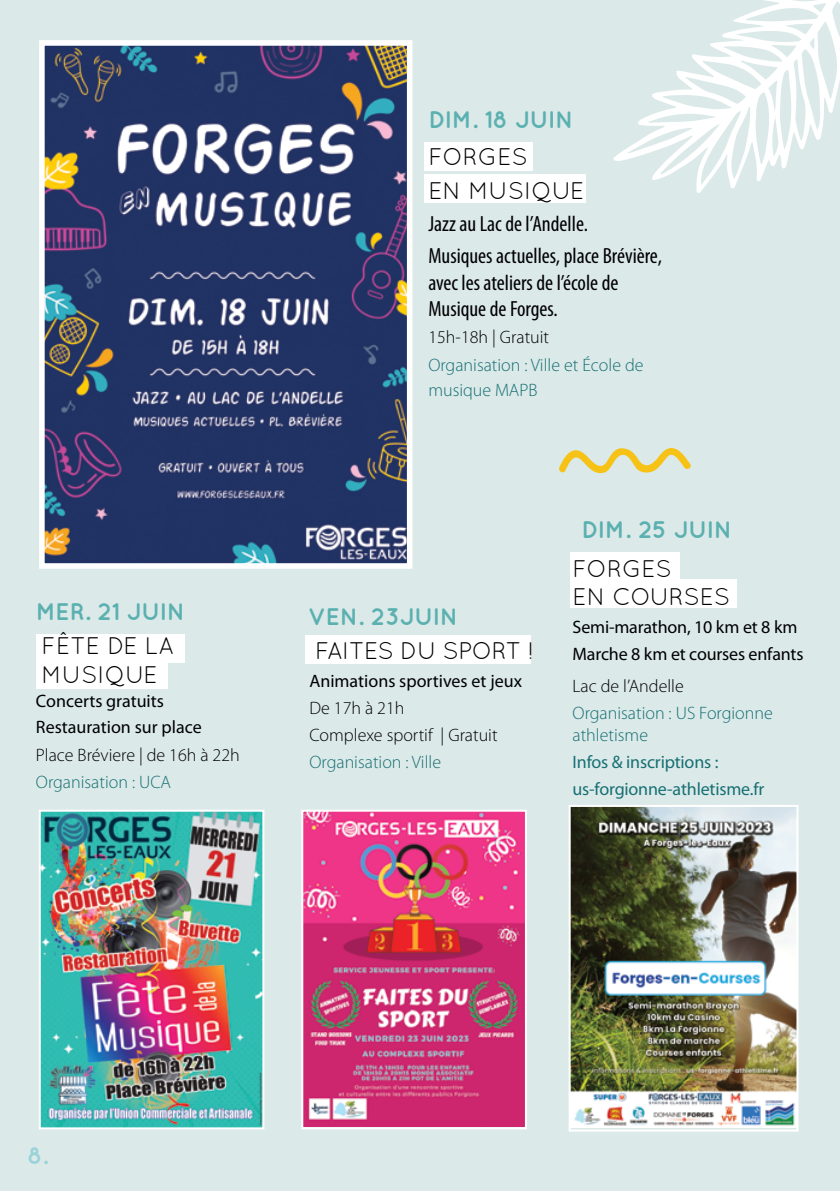
<style>
.page{position:relative;width:840px;height:1191px;background:#fff}
.page>*{position:absolute;margin:0;border:0;box-sizing:border-box;transform-origin:0 0}
.t1{font:24px/28.8px "Quicksand";letter-spacing:-.01em;color:#000}
.t2{font:700 24px "Quicksand";color:#5bb0b0}
.t3{font:700 24px "Quicksand";color:#99d3d8}
.t4{font:condensed 22px/32px "Myriad Pro";color:#000}
.t5{font:18px/27.2px "Myriad Pro";letter-spacing:-.005em;color:#000}
.t6{font:300 18px/21.6px "Myriad Pro";color:#177073}
.t7{font:300 18px/27.2px "Myriad Pro";color:#000}
.t8{font:18px/27.2px "Myriad Pro";letter-spacing:-.01em;color:#177073}
</style>
<div class="page">
<div style="left:0;top:0;width:839px;height:1191px;background:#dce9e9"></div>
<svg style="left:613px;top:0;width:226px;height:193px"></svg>
<div style="left:570px;top:579px;width:166px;height:29px;background:#fff"></div>
<div style="left:570px;top:552px;width:109px;height:28px;background:#fff"></div>
<img style="left:571px;top:808px;width:224px;height:320px">
<div style="left:568px;top:805px;width:230px;height:326px;border:2px solid #fff"></div>
<svg style="left:559px;top:448px;width:132px;height:26px"></svg>
<div style="left:36px;top:634px;width:149px;height:28px;background:#fff"></div>
<div style="left:36px;top:660px;width:132px;height:28px;background:#fff"></div>
<img style="left:42px;top:812px;width:219px;height:314px">
<div style="left:39px;top:809px;width:225px;height:320px;border:2px solid #fff"></div>
<div style="left:305px;top:636px;width:225px;height:28px;background:#fff"></div>
<img style="left:304px;top:812px;width:219px;height:314px">
<div style="left:301px;top:809px;width:225px;height:320px;border:2px solid #fff"></div>
<img style="left:46px;top:47px;width:359px;height:515px">
<div style="left:39px;top:40px;width:373px;height:529px;border:6px solid #fff"></div>
<div style="left:423px;top:143px;width:109px;height:28px;background:#fff"></div>
<div style="left:424px;top:174px;width:162px;height:28px;background:#fff"></div>
<h1 class="t2" style="left:36px;top:597px;width:106px">MER. 21 JUIN</h1>
<h1 class="t1" style="left:42px;top:631px;width:134px">FÊTE DE LA<br>MUSIQUE</h1>
<p class="t5" style="left:36px;top:687px;width:167px;line-height:26.4px">Concerts gratuits<br>Restauration sur place</p>
<p class="t7" style="left:36px;top:741px;width:205px">Place Bréviere | de 16h à 22h</p>
<p class="t6" style="left:36px;top:771px;width:137px">Organisation : UCA</p>
<h1 class="t2" style="left:428px;top:105px;width:102px">DIM. 18 JUIN</h1>
<h1 class="t1" style="left:428px;top:139px;width:153px;line-height:34.4px">FORGES<br>EN MUSIQUE</h1>
<p class="t4" style="left:428px;top:208px;width:235px">Jazz au Lac de l’Andelle.<br>Musiques actuelles, place Brévière,</p>
<p class="t4" style="left:428px;top:269px;width:191px;line-height:26.4px">avec les ateliers de l’école de<br>Musique de Forges.</p>
<p class="t7" style="left:428px;top:324px;width:122px">15h-18h | Gratuit</p>
<p class="t6" style="left:428px;top:352px;width:217px;line-height:25.2px">Organisation : Ville et école de musique MAPB</p>
<h1 class="t2" style="left:308px;top:602px;width:107px">VEN . 23JUIN</h1>
<h1 class="t1" style="left:315px;top:636px;width:220px">FAITES DU SPORT !</h1>
<p class="t5" style="left:309px;top:666px;width:214px">Animations sportives et jeux</p>
<p class="t7" style="left:309px;top:694px;width:189px">De 17h à 21h<br>Complexe sportif | Gratuit</p>
<p class="t6" style="left:309px;top:752px;width:133px">Organisation : Ville</p>
<h1 class="t2" style="left:581px;top:515px;width:152px">DIM. 25 juin</h1>
<h1 class="t1" style="left:572px;top:553px;width:159px">FORGES<br>EN COU RSES</h1>
<p class="t5" style="left:572px;top:612px;width:232px">Semi-marathon, 10 km et 8 km<br>Marche 8 km et courses enfants</p>
<p class="t7" style="left:572px;top:672px;width:113px">Lac de l’Andelle</p>
<p class="t6" style="left:572px;top:702px;width:202px">Organisation : US Forgionne athletisme</p>
<p class="t8" style="left:572px;top:748px;width:193px">Infos &amp; inscriptions : us-forgionne-athletisme.fr</p>
<h1 class="t3" style="left:27px;top:1141px;width:22px">8.</h1>
</div>
